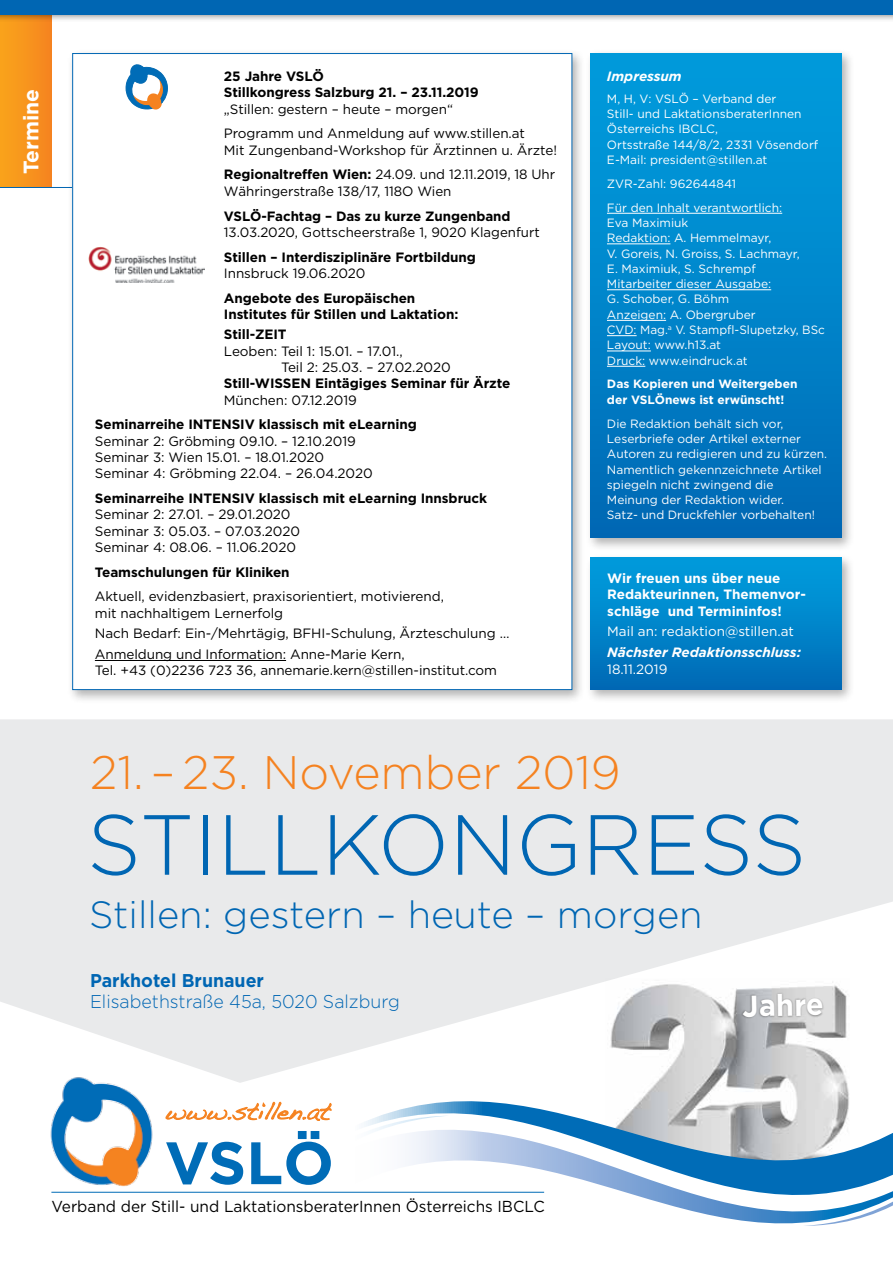
<style>
.page{position:relative;width:893px;height:1263px;background:#fff}
.page>*{position:absolute;margin:0;border:0;box-sizing:border-box;transform-origin:0 0}
.t1{font:300 85.05px "Gotham HTF";color:#0066b3}
.t2{font:700 59.7px "Gotham HTF";color:#006cb7}
.t3{font:300 46.95px "Gotham HTF";color:#f58220}
.t4{font:300 37.95px "Gotham HTF";color:#0066b3}
.t5{font:700 30.3px "Gotham HTF";color:#fff;scale:.96 1}
.t6{font:700 21px "Gotham HTF";color:#fff}
.t7{font:300 18.45px "Gotham HTF";color:#0066b3;scale:.96 1}
.t8{font:700 18.45px "Gotham HTF";color:#0066b3;scale:.96 1}
.t9{font:15.9px "Gotham HTF";color:#000}
.t10{font:13.5px/16.4px "Gotham HTF";letter-spacing:-.005em;color:#000}
.t11{font:700 13.5px/16.4px "Gotham HTF";letter-spacing:-.005em;color:#000}
.t12{font:700 13.5px/16.5px "Gotham HTF";color:#fff}
.t13{font:13.5px "Gotham HTF";color:#fff}
.t14{font:italic 700 13.5px "Gotham HTF";color:#fff}
.t15{font:12px/15.3px "Gotham HTF";color:#fff}
.t16{font:700 12px/15.3px "Gotham HTF";color:#fff}
.s1{font-weight:700}
</style>
<div class="page">
<div style="left:0;top:0;width:51px;height:187px;background:linear-gradient(to right,#faa51b,#f68520)"></div>
<svg style="left:0;top:719px;width:893px;height:364px;background:#eceded"></svg>
<svg style="left:166px;top:1102px;width:165px;height:19px"></svg>
<img style="left:47px;top:1075px;width:108px;height:111px">
<hr style="left:51px;top:1192px;width:493px;height:1px;background:#006cb7">
<img style="left:606px;top:978px;width:244px;height:119px">
<div style="left:741px;top:992px;width:83px;height:27px;background:#000;opacity:.4"></div>
<svg style="left:354px;top:1097px;width:539px;height:129px"></svg>
<svg style="left:354px;top:1116px;width:95px;height:25px"></svg>
<hr style="left:0;top:187px;width:95px;height:1px;background:#0066b3">
<div style="left:67px;top:49px;width:519px;height:655px;background:#000;opacity:.3"></div>
<div style="left:73px;top:54px;width:499px;height:636px;background:#fff"></div>
<svg style="left:126px;top:65px;width:41px;height:45px"></svg>
<div style="left:585px;top:49px;width:270px;height:503px;background:#000;opacity:.3"></div>
<div style="left:590px;top:53px;width:252px;height:485px;background:linear-gradient(to bottom,#009fdf,#006ab5)"></div>
<hr style="left:607px;top:213px;width:175px;height:1px;background:#fff">
<hr style="left:607px;top:244px;width:63px;height:1px;background:#fff">
<hr style="left:607px;top:289px;width:164px;height:1px;background:#fff">
<hr style="left:607px;top:320px;width:59px;height:1px;background:#fff">
<hr style="left:607px;top:335px;width:30px;height:1px;background:#fff">
<hr style="left:607px;top:351px;width:44px;height:1px;background:#fff">
<hr style="left:607px;top:366px;width:38px;height:1px;background:#fff">
<hr style="left:95px;top:660px;width:191px;height:1px;background:#000">
<div style="left:585px;top:553px;width:270px;height:151px;background:#000;opacity:.3"></div>
<div style="left:590px;top:558px;width:252px;height:132px;background:linear-gradient(to bottom,#009fde,#006ab6)"></div>
<img style="left:89px;top:247px;width:116px;height:35px">
<div style="left:0;top:0;width:893px;height:23px;background:#000;opacity:.5"></div>
<div style="left:0;top:0;width:893px;height:14px;background:#0066b3"></div>
<h3 class="t6" style="left:19px;top:174px;width:87px;rotate:-90deg">Termine</h3>
<p class="t11" style="left:224px;top:68px;width:256px">25 Jahre VSLÖ<br>Stillkongress Salzburg 21. – 23.11.2019</p>
<p class="t10" style="left:224px;top:96px;width:303px;line-height:24.8px">„Stillen: gestern – heute – morgen“<br>Programm und Anmeldung auf www.stillen.at</p>
<p class="t10" style="left:224px;top:137px;width:335px;line-height:24.8px">Mit Zungenband-Workshop für Ärztinnen u. Ärzte!<br><span class="s1">Regionaltreffen Wien:</span> 24.09. und 12.11.2019, 18 Uhr</p>
<p class="t10" style="left:224px;top:183px;width:229px">Währingerstraße 138/17, 118O Wien</p>
<p class="t11" style="left:224px;top:207px;width:288px">VSLÖ-Fachtag – Das zu kurze Zungenband</p>
<p class="t10" style="left:224px;top:224px;width:317px">13.03.2020, Gottscheerstraße 1, 9020 Klagenfurt</p>
<p class="t11" style="left:224px;top:248px;width:253px">Stillen – Interdisziplinäre Fortbildung</p>
<p class="t10" style="left:224px;top:265px;width:143px">Innsbruck 19.06.2020</p>
<p class="t11" style="left:224px;top:289px;width:236px">Angebote des Europäischen<br>Institutes für Stillen und Laktation:</p>
<p class="t11" style="left:224px;top:326px;width:64px">Still-ZEIT</p>
<p class="t10" style="left:281px;top:343px;width:171px;text-indent:-57px">Leoben: Teil 1: 15.01. – 17.01.,<br>Teil 2: 25.03. – 27.02.2020</p>
<p class="t11" style="left:224px;top:375px;width:288px">Still-WISSEN Eintägiges Seminar für Ärzte</p>
<p class="t10" style="left:224px;top:391px;width:135px">München: 07.12.2019</p>
<p class="t11" style="left:95px;top:416px;width:323px">Seminarreihe INTENSIV klassisch mit eLearning</p>
<p class="t10" style="left:95px;top:432px;width:279px">Seminar 2: Gröbming 09.10. – 12.10.2019<br>Seminar 3: Wien 15.01. – 18.01.2020<br>Seminar 4: Gröbming 22.04. – 26.04.2020</p>
<p class="t11" style="left:95px;top:490px;width:394px">Seminarreihe INTENSIV klassisch mit eLearning Innsbruck</p>
<p class="t10" style="left:95px;top:506px;width:207px">Seminar 2: 27.01. – 29.01.2020<br>Seminar 3: 05.03. – 07.03.2020<br>Seminar 4: 08.06. – 11.06.2020</p>
<p class="t11" style="left:95px;top:563px;width:196px">Teamschulungen für Kliniken</p>
<p class="t10" style="left:95px;top:588px;width:351px">Aktuell, evidenzbasiert, praxisorientiert, motivierend, mit nachhaltigem Lernerfolg</p>
<p class="t10" style="left:95px;top:623px;width:416px;line-height:20.5px">Nach Bedarf: Ein-/Mehrtägig, BFHI-Schulung, Ärzteschulung …<br>Anmeldung und Information: Anne-Marie Kern,</p>
<p class="t10" style="left:95px;top:662px;width:404px">Tel. +43 (0)2236 723 36, annemarie.kern@stillen-institut.com</p>
<p class="t14" style="left:607px;top:69px;width:76px">Impressum</p>
<p class="t15" style="left:607px;top:91px;width:213px">M, H, V: VSLÖ – Verband der<br>Still- und LaktationsberaterInnen<br>Österreichs IBCLC,<br>Ortsstraße 144/8/2, 2331 Vösendorf<br>E-Mail: president@stillen.at</p>
<p class="t15" style="left:607px;top:171px;width:177px;line-height:23.9px">ZVR-Zahl: 962644841<br>Für den Inhalt verantwortlich:</p>
<p class="t15" style="left:607px;top:215px;width:219px">Eva Maximiuk<br>Redaktion: A. Hemmelmayr,<br>V. Goreis, N. Groiss, S. Lachmayr,<br>E. Maximiuk, S. Schrempf<br>Mitarbeiter dieser Ausgabe:<br>G. Schober, G. Böhm<br>Anzeigen: A. Obergruber<br>CVD: Mag.<sup>a</sup> V. Stampfl-Slupetzky, BSc<br>Layout: www.h13.at<br>Druck: www.eindruck.at</p>
<p class="t16" style="left:607px;top:376px;width:192px">Das Kopieren und Weitergeben der VSLÖnews ist erwünscht!</p>
<p class="t15" style="left:607px;top:415px;width:222px">Die Redaktion behält sich vor, Leserbriefe oder Artikel externer Autoren zu redigieren und zu kürzen.<br>Namentlich gekennzeichnete Artikel spiegeln nicht zwingend die Meinung der Redaktion wider.<br>Satz- und Druckfehler vorbehalten!</p>
<p class="t12" style="left:607px;top:569px;width:200px">Wir freuen uns über neue<br>Redakteurinnen, Themenvor&shy;schläge und Termininfos!</p>
<p class="t13" style="left:607px;top:624px;width:188px">Mail an: redaktion@stillen.at</p>
<p class="t14" style="left:607px;top:645px;width:195px">Nächster Redaktionsschluss:</p>
<p class="t13" style="left:607px;top:661px;width:62px">18.11.2019</p>
<h3 class="t3" style="left:90px;top:746px;width:532px">21. – 23. November 2019</h3>
<h1 class="t1" style="left:87px;top:798px;width:721px">STILLKONGRESS</h1>
<h3 class="t4" style="left:89px;top:894px;width:615px">Stillen: gestern – heute – morgen</h3>
<h3 class="t8" style="left:90px;top:969px;width:183px">Parkhotel Brunauer</h3>
<h3 class="t7" style="left:90px;top:991px;width:324px">Elisabethstraße 45a, 5020 Salzburg</h3>
<h3 class="t5" style="left:742px;top:988px;width:86px;rotate:-1deg">Jahre</h3>
<h2 class="t2" style="left:165px;top:1128px;width:171px">VSLÖ</h2>
<p class="t9" style="left:51px;top:1197px;width:495px">Verband der Still- und LaktationsberaterInnen Österreichs IBCLC</p>
</div>
